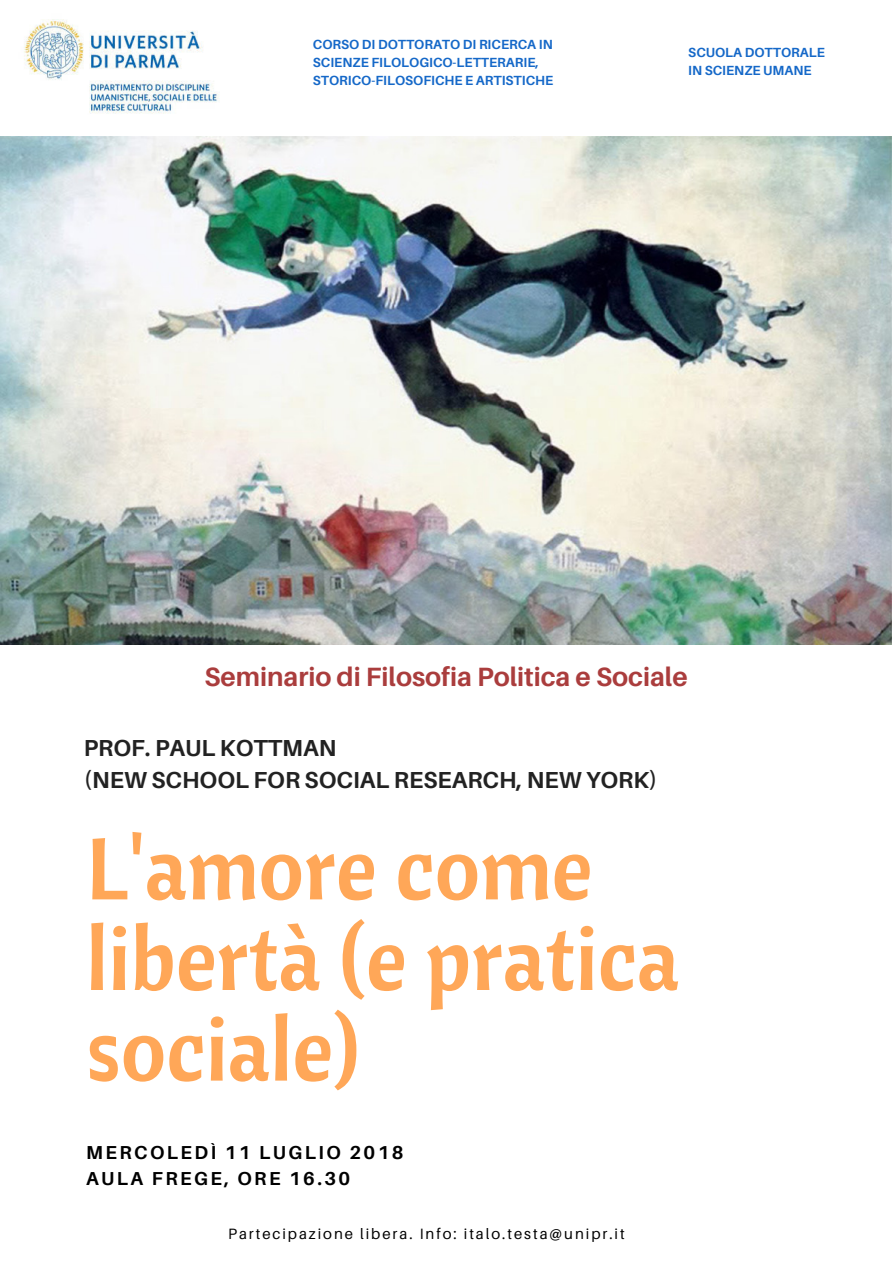
<style>
.page{position:relative;width:893px;height:1263px;background:#fff}
.page>*{position:absolute;margin:0;border:0;box-sizing:border-box;transform-origin:0 0}
.t1{font:87.68px/90.6px "Cantora One";color:#ffa758}
.t2{font:700 26.47px "Aileron";color:#aa3d3d}
.t3{font:700 23.17px/32.1px "Aileron";color:#222}
.t4{font:700 18.75px/25.9px "Aileron";letter-spacing:.13em;color:#000}
.t5{font:15px "Aileron";letter-spacing:.13em;color:#000}
.t6{font:700 13.27px/18px "Aileron";color:#1568c8}
</style>
<div class="page">
<img style="left:0;top:136px;width:891px;height:509px">
<img style="left:24px;top:19px;width:196px;height:95px">
<p class="t6" style="left:313px;top:35px;width:242px">CORSO DI DOTTORATO DI RICERCA IN<br>SCIENZE FILOLOGICO-LETTERARIE,<br>STORICO-FILOSOFICHE E ARTISTICHE</p>
<p class="t6" style="left:688px;top:43px;width:138px">SCUOLA DOTTORALE<br>IN SCIENZE UMANE</p>
<h2 class="t2" style="left:204px;top:660px;width:485px">Seminario di Filosofia Politica e Sociale</h2>
<h3 class="t3" style="left:84px;top:731px;width:575px">PROF. PAUL KOTTMAN<br>(NEW SCHOOL FOR SOCIAL RESEARCH, NEW YORK)</h3>
<h1 class="t1" style="left:86px;top:821px;width:595px">L'amore come libertà (e pratica sociale)</h1>
<h3 class="t4" style="left:86px;top:1139px;width:319px">MERCOLEDÌ 11 LUGLIO 2018<br>AULA FREGE, ORE 16.30</h3>
<p class="t5" style="left:228px;top:1225px;width:398px">Partecipazione libera. Info: italo.testa@unipr.it</p>
</div>
